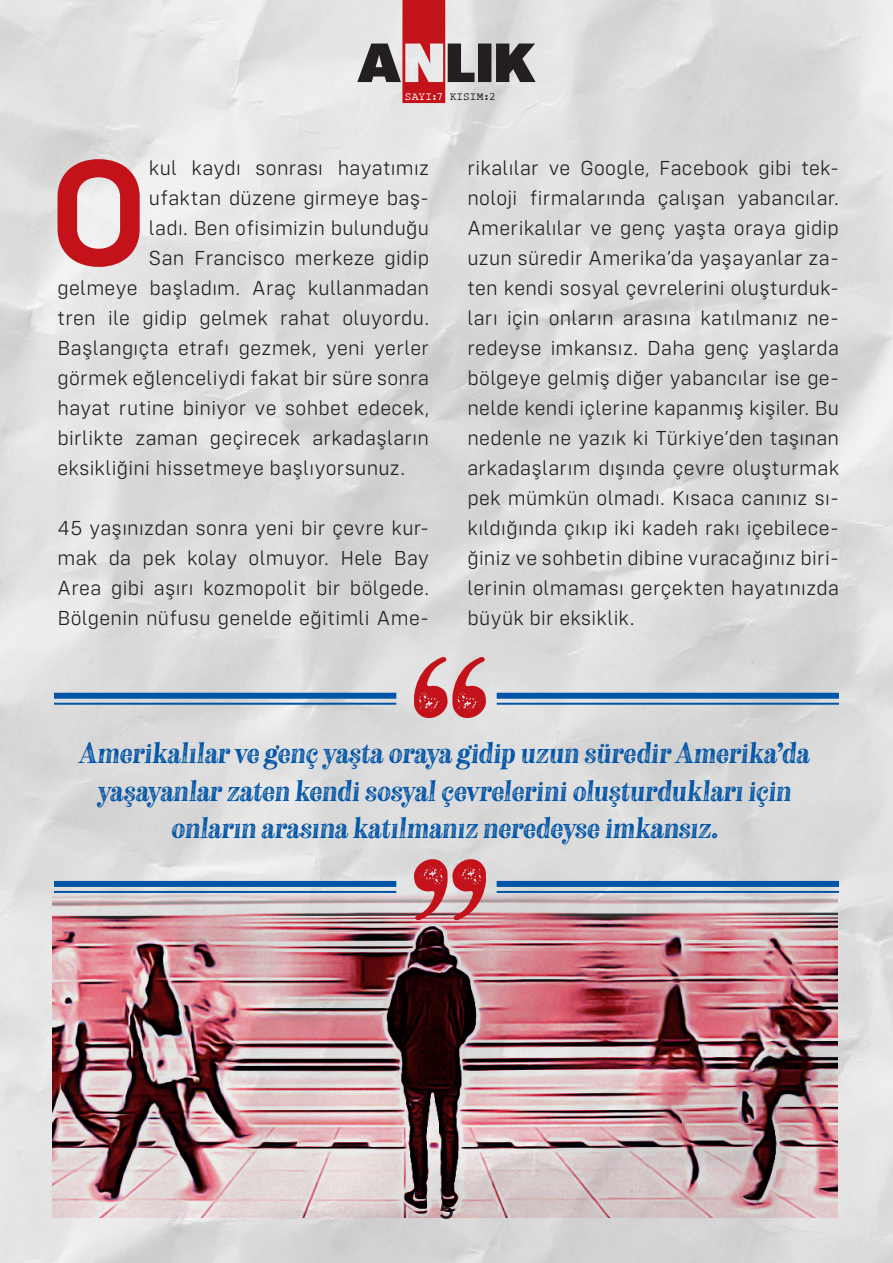
<style>
.page{position:relative;width:893px;height:1263px;background:#fff}
.page>*{position:absolute;margin:0;border:0;box-sizing:border-box;transform-origin:0 0}
.t1{font:600 155.4px "Config Rounded";color:#c4121a}
.t2{font:600 25.95px "Raleway";color:#231f20}
.t3{font:italic 25.5px/37.5px "Neato Serif Rough";letter-spacing:.005em;color:#0154a6;text-align:center}
.t4{font:300 21px/30px "Config Rounded";letter-spacing:.015em;color:#231f20;text-align:justify}
.t5{font:11.4px "Rough Typewriter";letter-spacing:.005em;color:#231f20}
.s1{color:#fff}
</style>
<div class="page">
<img style="left:0;top:0;width:893px;height:1263px">
<svg style="left:357px;top:0;width:179px;height:103px"></svg>
<img style="left:53px;top:893px;width:784px;height:324px">
<svg style="left:414px;top:657px;width:73px;height:62px"></svg>
<svg style="left:413px;top:858px;width:73px;height:62px"></svg>
<div style="left:54px;top:693px;width:342px;height:6px;background:#0154a6"></div>
<hr style="left:54px;top:703px;width:342px;height:2px;background:#0154a6">
<div style="left:54px;top:881px;width:342px;height:6px;background:#0154a6"></div>
<hr style="left:54px;top:891px;width:342px;height:2px;background:#0154a6">
<div style="left:497px;top:693px;width:342px;height:6px;background:#0154a6"></div>
<hr style="left:497px;top:703px;width:342px;height:2px;background:#0154a6">
<div style="left:497px;top:881px;width:342px;height:6px;background:#0154a6"></div>
<hr style="left:497px;top:891px;width:342px;height:2px;background:#0154a6">
<p class="t5" style="left:405px;top:90px;width:93px"><span class="s1">SAYI:7</span> KISIM:2</p>
<p class="t1" style="left:48px;top:121px;width:102px">O</p>
<p class="t4" style="left:149px;top:153px;width:282px">kul kaydı sonrası hayatımız</p>
<p class="t4" style="left:149px;top:183px;width:282px">ufaktan düzene girmeye baş-</p>
<p class="t4" style="left:149px;top:213px;width:282px">ladı. Ben ofisimizin bulunduğu</p>
<p class="t4" style="left:149px;top:243px;width:282px">San Francisco merkeze gidip</p>
<p class="t4" style="left:58px;top:273px;width:373px">gelmeye başladım. Araç kullanmadan</p>
<p class="t4" style="left:58px;top:303px;width:373px">tren ile gidip gelmek rahat oluyordu.</p>
<p class="t4" style="left:58px;top:333px;width:373px">Başlangıçta etrafı gezmek, yeni yerler</p>
<p class="t4" style="left:58px;top:363px;width:373px">görmek eğlenceliydi fakat bir süre sonra</p>
<p class="t4" style="left:58px;top:393px;width:373px">hayat rutine biniyor ve sohbet edecek,</p>
<p class="t4" style="left:58px;top:423px;width:373px">birlikte zaman geçirecek arkadaşların</p>
<p class="t4" style="left:58px;top:453px;width:349px">eksikliğini hissetmeye başlıyorsunuz.</p>
<p class="t4" style="left:58px;top:513px;width:373px">45 yaşınızdan sonra yeni bir çevre kur&shy;mak da pek kolay olmuyor. Hele Bay Area gibi aşırı kozmopolit bir bölgede.<br>Bölgenin nüfusu genelde eğitimli Ame-</p>
<p class="t4" style="left:467px;top:153px;width:373px">rikalılar ve Google, Facebook gibi tek&shy;noloji firmalarında çalışan yabancılar.<br>Amerikalılar ve genç yaşta oraya gidip uzun süredir Amerika’da yaşayanlar za&shy;ten kendi sosyal çevrelerini oluşturduk&shy;ları için onların arasına katılmanız ne&shy;redeyse imkansız. Daha genç yaşlarda bölgeye gelmiş diğer yabancılar ise ge&shy;nelde kendi içlerine kapanmış kişiler. Bu nedenle ne yazık ki Türkiye’den taşınan arkadaşlarım dışında çevre oluşturmak pek mümkün olmadı. Kısaca canınız sı&shy;kıldığında çıkıp iki kadeh rakı içebilece&shy;ğiniz ve sohbetin dibine vuracağınız biri&shy;lerinin olmaması gerçekten hayatınızda büyük bir eksiklik.</p>
<p class="t3" style="left:80px;top:735px;width:731px">Amerikalılar ve genç yaşta oraya gidip uzun süredir Amerika’da yaşayanlar zaten kendi sosyal çevrelerini oluşturdukları için onların arasına katılmanız neredeyse imkansız.</p>
<p class="t2" style="left:439px;top:1191px;width:16px">5</p>
</div>
